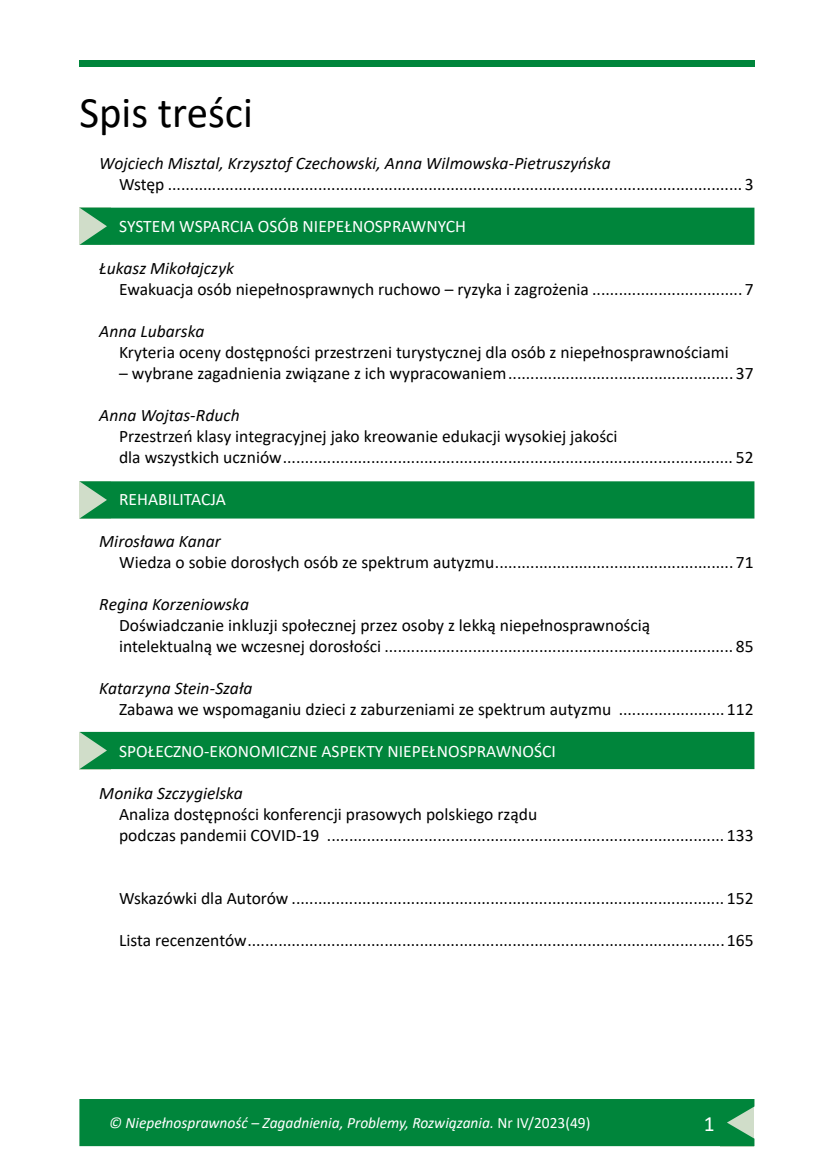
<style>
.page{position:relative;width:819px;height:1166px;background:#fff}
.page>*{position:absolute;margin:0;border:0;box-sizing:border-box;transform-origin:0 0}
.spis_TYTUL{font:43.75px "Calibri";color:#000}
.t1{font:21.88px "Calibri";color:#fff}
.spis_TYTUL_ARTYKULU{font:17.5px/21px "Calibri";color:#000}
.spis_NAZWISKO{font:italic 17.5px "Calibri";color:#000}
.spis_DZIAL{font:17.5px "Calibri";color:#fff}
.t2{font:italic 15.75px "Calibri";color:#fff}
.s1{font-style:normal}
</style>
<div class="page">
<div style="left:79px;top:208px;width:675px;height:37px;background:#00853b"></div>
<div style="left:79px;top:481px;width:675px;height:37px;background:#00853b"></div>
<div style="left:79px;top:732px;width:675px;height:37px;background:#00853b"></div>
<div style="left:79px;top:1099px;width:675px;height:47px;background:#00853b"></div>
<div style="left:79px;top:60px;width:675px;height:7px;background:#00853b"></div>
<h1 class="spis_TYTUL" style="left:79px;top:82px;width:175px">Spis treści</h1>
<p class="spis_NAZWISKO" style="left:99px;top:151px;width:513px">Wojciech Misztal, Krzysztof Czechowski, Anna Wilmowska-Pietruszyńska</p>
<p class="spis_TYTUL_ARTYKULU" style="left:119px;top:173px;width:636px">Wstęp .................................................................................................................................. 3</p>
<h2 class="spis_DZIAL" style="left:119px;top:214px;width:348px">SYSTEM WSPARCIA OSÓB NIEPEŁNOSPRAWNYCH</h2>
<p class="spis_NAZWISKO" style="left:99px;top:256px;width:136px">Łukasz Mikołajczyk</p>
<p class="spis_TYTUL_ARTYKULU" style="left:119px;top:278px;width:636px">Ewakuacja osób niepełnosprawnych ruchowo – ryzyka i zagrożenia .................................. 7</p>
<p class="spis_NAZWISKO" style="left:99px;top:319px;width:107px">Anna Lubarska</p>
<p class="spis_TYTUL_ARTYKULU" style="left:119px;top:341px;width:611px">Kryteria oceny dostępności przestrzeni turystycznej dla osób z niepełnosprawnościami</p>
<p class="spis_TYTUL_ARTYKULU" style="left:119px;top:362px;width:636px">– wybrane zagadnienia związane z ich wypracowaniem................................................... 37</p>
<p class="spis_NAZWISKO" style="left:99px;top:403px;width:142px">Anna Wojtas-Rduch</p>
<p class="spis_TYTUL_ARTYKULU" style="left:119px;top:425px;width:636px">Przestrzeń klasy integracyjnej jako kreowanie edukacji wysokiej jakości<br>dla wszystkich uczniów...................................................................................................... 52</p>
<h2 class="spis_DZIAL" style="left:119px;top:487px;width:108px">REHABILITACJA</h2>
<p class="spis_NAZWISKO" style="left:99px;top:529px;width:123px">Mirosława Kanar</p>
<p class="spis_TYTUL_ARTYKULU" style="left:119px;top:551px;width:636px">Wiedza o sobie dorosłych osób ze spektrum autyzmu...................................................... 71</p>
<p class="spis_NAZWISKO" style="left:99px;top:592px;width:151px">Regina Korzeniowska</p>
<p class="spis_TYTUL_ARTYKULU" style="left:119px;top:614px;width:636px">Doświadczanie inkluzji społecznej przez osoby z lekką niepełnosprawnością<br>intelektualną we wczesnej dorosłości ............................................................................... 85</p>
<p class="spis_NAZWISKO" style="left:99px;top:676px;width:155px">Katarzyna Stein-Szała</p>
<p class="spis_TYTUL_ARTYKULU" style="left:119px;top:698px;width:636px">Zabawa we wspomaganiu dzieci z zaburzeniami ze spektrum autyzmu ........................ 112</p>
<h2 class="spis_DZIAL" style="left:119px;top:739px;width:438px">SPOŁECZNO-EKONOMICZNE ASPEKTY NIEPEŁNOSPRAWNOŚCI</h2>
<p class="spis_NAZWISKO" style="left:99px;top:781px;width:145px">Monika Szczygielska</p>
<p class="spis_TYTUL_ARTYKULU" style="left:119px;top:803px;width:636px">Analiza dostępności konferencji prasowych polskiego rządu<br>podczas pandemii COVID-19 .......................................................................................... 133</p>
<p class="spis_TYTUL_ARTYKULU" style="left:119px;top:887px;width:636px">Wskazówki dla Autorów .................................................................................................. 152</p>
<p class="spis_TYTUL_ARTYKULU" style="left:119px;top:929px;width:636px">Lista recenzentów............................................................................................................165</p>
<p class="t2" style="left:109px;top:1112px;width:483px">© Niepełnosprawność – Zagadnienia, Problemy, Rozwiązania. <span class="s1">Nr IV/2023(49)</span></p>
<p class="t1" style="left:703px;top:1108px;width:12px">1</p>
</div>
